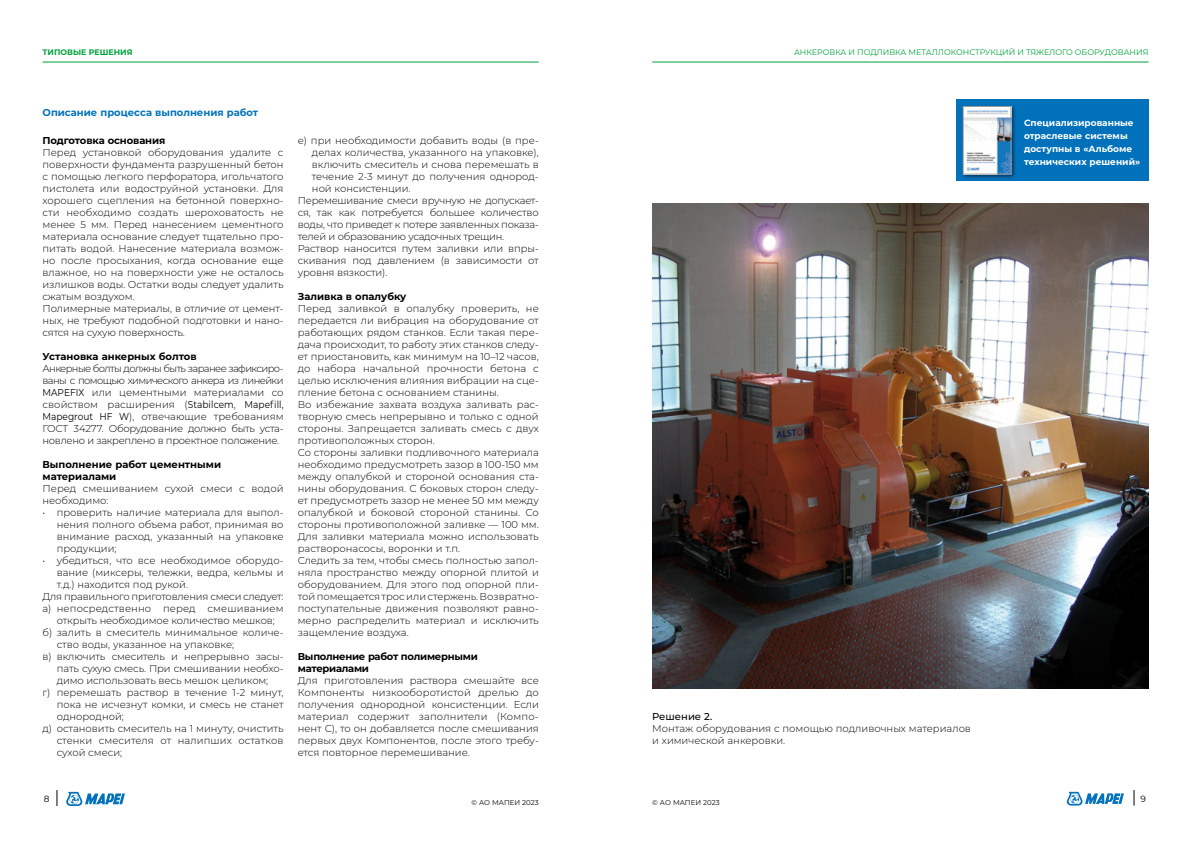
<style>
.page{position:relative;width:1191px;height:842px;background:#fff}
.page>*{position:absolute;margin:0;border:0;box-sizing:border-box;transform-origin:0 0}
.t1{font:300 10px/12px "Montserrat";color:#000}
.t2{font:700 10px/12px "Montserrat";letter-spacing:-.01em;color:#000}
.t3{font:300 10px "Montserrat";letter-spacing:-.025em;color:#000}
.t4{font:300 10px "Montserrat";letter-spacing:-.02em;color:#000}
.t5{font:700 10px "Montserrat";color:#0073bb}
.t6{font:500 10px "Montserrat";color:#000}
.t7{font:700 9px/13px "Montserrat";color:#fff}
.t8{font:9px "Montserrat";color:#000}
.t9{font:8px "Montserrat";color:#00a23b}
.t10{font:700 8px "Montserrat";color:#00a23b}
.t11{font:7px "Montserrat";color:#000}
.s1{font-weight:400}
</style>
<div class="page">
<svg style="left:1066px;top:792px;width:58px;height:13px"></svg>
<svg style="left:1133px;top:790px;width:1px;height:15px"></svg>
<svg style="left:66px;top:792px;width:59px;height:14px"></svg>
<svg style="left:57px;top:790px;width:1px;height:16px"></svg>
<hr style="left:43px;top:62px;width:496px;height:1px;background:#009f3c">
<hr style="left:652px;top:62px;width:496px;height:1px;background:#009f3c">
<img style="left:652px;top:204px;width:496px;height:485px">
<div style="left:955px;top:100px;width:193px;height:81px;background:#0071ba"></div>
<div style="left:961px;top:105px;width:55px;height:74px;background:#000;opacity:.55"></div>
<img style="left:965px;top:108px;width:44px;height:64px">
<div style="left:963px;top:106px;width:48px;height:68px;border:1px solid #959595"></div>
<p class="t10" style="left:43px;top:46px;width:92px">Типовые решения</p>
<p class="t9" style="left:794px;top:46px;width:13px">Анкеровка</p>
<p class="t9" style="left:848px;top:46px;width:35px">иподливка</p>
<p class="t9" style="left:908px;top:46px;width:25px">ме таллоконс</p>
<p class="t9" style="left:975px;top:46px;width:11px">трук</p>
<p class="t9" style="left:995px;top:46px;width:55px">ци й и тяжело</p>
<p class="t9" style="left:1062px;top:46px;width:32px">го обору</p>
<p class="t9" style="left:1104px;top:46px;width:14px">довани</p>
<p class="t9" style="left:1142px;top:46px;width:7px">я</p>
<p class="t5" style="left:43px;top:105px;width:217px">Описание процесса выполнения работ</p>
<p class="t2" style="left:43px;top:134px;width:124px">Подготовка основания</p>
<p class="t1" style="left:43px;top:146px;width:243px">Перед установкой оборудования удалите с поверхности фундамента разрушенный бетон с помощью легкого перфоратора, игольчатого пистолета или водоструйной установки. Для хорошего сцепления на бетонной поверхно&shy;сти необходимо создать шероховатость не менее 5 мм. Перед нанесением цементного материала основание следует тщательно про&shy;питать водой. Нанесение материала возмож&shy;но после просыхания, когда основание еще влажное, но на поверхности уже не осталось излишков воды. Остатки воды следует удалить сжатым воздухом.<br>Полимерные материалы, в отличие от цемент&shy;ных, не требуют подобной подготовки и нано&shy;сятся на сухую поверхность.</p>
<p class="t2" style="left:43px;top:350px;width:156px">Установка анкерных болтов</p>
<p class="t1" style="left:43px;top:362px;width:242px;text-align:justify">Анкерные болты должны быть заранее зафиксиро&shy;ваны с помощью химического анкера из линейки <span class="s1">MAPEFIX</span> или цементными материалами со свойством расширения (<span class="s1">Stabilcem</span>, <span class="s1">Mapefill, Mapegrout HF W</span>), отвечающие требованиям ГОСТ 34277. Оборудование должно быть уста&shy;новлено и закреплено в проектное положение.</p>
<p class="t2" style="left:43px;top:458px;width:180px">Выполнение работ цементными материалами</p>
<p class="t1" style="left:43px;top:482px;width:242px">Перед смешиванием сухой смеси с водой необходимо:</p>
<p class="t1" style="left:57px;top:506px;width:228px;text-align:justify;text-indent:-14px">• проверить наличие материала для выпол&shy;нения полного объема работ, принимая во внимание расход, указанный на упаковке продукции;</p>
<p class="t1" style="left:43px;top:554px;width:242px">• убедиться, что все необходимое оборудо-</p>
<p class="t1" style="left:57px;top:566px;width:228px">вание (миксеры, тележки, ведра, кельмы и</p>
<p class="t1" style="left:57px;top:578px;width:133px">т.д.) находится под рукой.</p>
<p class="t4" style="left:43px;top:590px;width:242px">Для правильного приготовления смеси следует:</p>
<p class="t1" style="left:43px;top:602px;width:243px">а) непосредственно перед смешиванием</p>
<p class="t1" style="left:57px;top:614px;width:220px">открыть необходимое количество мешков;</p>
<p class="t1" style="left:43px;top:626px;width:242px">б) залить в смеситель минимальное количе-</p>
<p class="t1" style="left:57px;top:638px;width:179px">ство воды, указанное на упаковке;</p>
<p class="t1" style="left:43px;top:650px;width:242px">в) включить смеситель и непрерывно засы-</p>
<p class="t1" style="left:57px;top:662px;width:228px">пать сухую смесь. При смешивании необхо-</p>
<p class="t1" style="left:57px;top:674px;width:213px">димо использовать весь мешок целиком;</p>
<p class="t1" style="left:43px;top:686px;width:242px">г) перемешать раствор в течение 1-2 минут,</p>
<p class="t1" style="left:57px;top:698px;width:228px">пока не исчезнут комки, и смесь не станет</p>
<p class="t1" style="left:57px;top:710px;width:69px">однородной;</p>
<p class="t1" style="left:43px;top:722px;width:242px">д) остановить смеситель на 1 минуту, очистить</p>
<p class="t1" style="left:57px;top:734px;width:228px">стенки смесителя от налипших остатков</p>
<p class="t1" style="left:57px;top:746px;width:67px">сухой смеси;</p>
<p class="t1" style="left:298px;top:134px;width:242px">е) при необходимости добавить воды (в пре-</p>
<p class="t1" style="left:312px;top:146px;width:228px">делах количества, указанного на упаковке),</p>
<p class="t1" style="left:312px;top:158px;width:228px">включить смеситель и снова перемешать в</p>
<p class="t1" style="left:312px;top:170px;width:228px">течение 2-3 минут до получения однород-</p>
<p class="t1" style="left:312px;top:182px;width:100px">ной консистенции.</p>
<p class="t3" style="left:298px;top:194px;width:242px">Перемешивание смеси вручную не допускает-</p>
<p class="t1" style="left:298px;top:206px;width:242px">ся, так как потребуется большее количество</p>
<p class="t3" style="left:298px;top:218px;width:242px">воды, что приведет к потере заявленных показа-</p>
<p class="t3" style="left:298px;top:230px;width:208px">телей и образованию усадочных трещин.</p>
<p class="t1" style="left:298px;top:242px;width:242px">Раствор наносится путем заливки или впры-</p>
<p class="t1" style="left:298px;top:254px;width:242px">скивания под давлением (в зависимости от</p>
<p class="t1" style="left:298px;top:266px;width:91px">уровня вязкости).</p>
<p class="t2" style="left:298px;top:290px;width:110px">Заливка в опалубку</p>
<p class="t1" style="left:298px;top:302px;width:242px">Перед заливкой в опалубку проверить, не передается ли вибрация на оборудование от работающих рядом станков. Если такая пере&shy;дача происходит, то работу этих станков следу&shy;ет приостановить, как минимум на 10–12 часов, до набора начальной прочности бетона с целью исключения влияния вибрации на сце&shy;пление бетона с основанием станины.<br>Во избежание захвата воздуха заливать рас&shy;творную смесь непрерывно и только с одной стороны. Запрещается заливать смесь с двух противоположных сторон.<br>Со стороны заливки подливочного материала необходимо предусмотреть зазор в 100-150 мм между опалубкой и стороной основания ста&shy;нины оборудования. С боковых сторон следу&shy;ет предусмотреть зазор не менее 50 мм между опалубкой и боковой стороной станины. Со стороны противоположной заливке — 100 мм.<br>Для заливки материала можно использовать растворонасосы, воронки и т.п.<br>Следить за тем, чтобы смесь полностью запол&shy;няла пространство между опорной плитой и оборудованием. Для этого под опорной пли&shy;той помещается трос или стержень. Возвратно&shy;поступательные движения позволяют равно&shy;мерно распределить материал и исключить защемление воздуха.</p>
<p class="t2" style="left:298px;top:650px;width:182px">Выполнение работ полимерными материалами</p>
<p class="t1" style="left:298px;top:674px;width:243px;text-align:justify">Для приготовления раствора смешайте все Компоненты низкооборотистой дрелью до получения однородной консистенции. Если материал содержит заполнители (Компо&shy;нент С), то он добавляется после смешивания первых двух Компонентов, после этого требу&shy;ется повторное перемешивание.</p>
<p class="t7" style="left:1024px;top:116px;width:118px">Специализированные отраслевые системы доступны в «Альбоме технических решений»</p>
<p class="t6" style="left:652px;top:709px;width:62px">Решение 2.</p>
<p class="t1" style="left:652px;top:722px;width:320px">Монтаж оборудования с помощью подливочных материалов и химической анкеровки.</p>
<p class="t8" style="left:44px;top:793px;width:7px">8</p>
<p class="t11" style="left:471px;top:797px;width:69px">© АО МАПЕИ 2023</p>
<p class="t11" style="left:652px;top:797px;width:69px">© АО МАПЕИ 2023</p>
<p class="t8" style="left:1140px;top:793px;width:7px">9</p>
</div>
